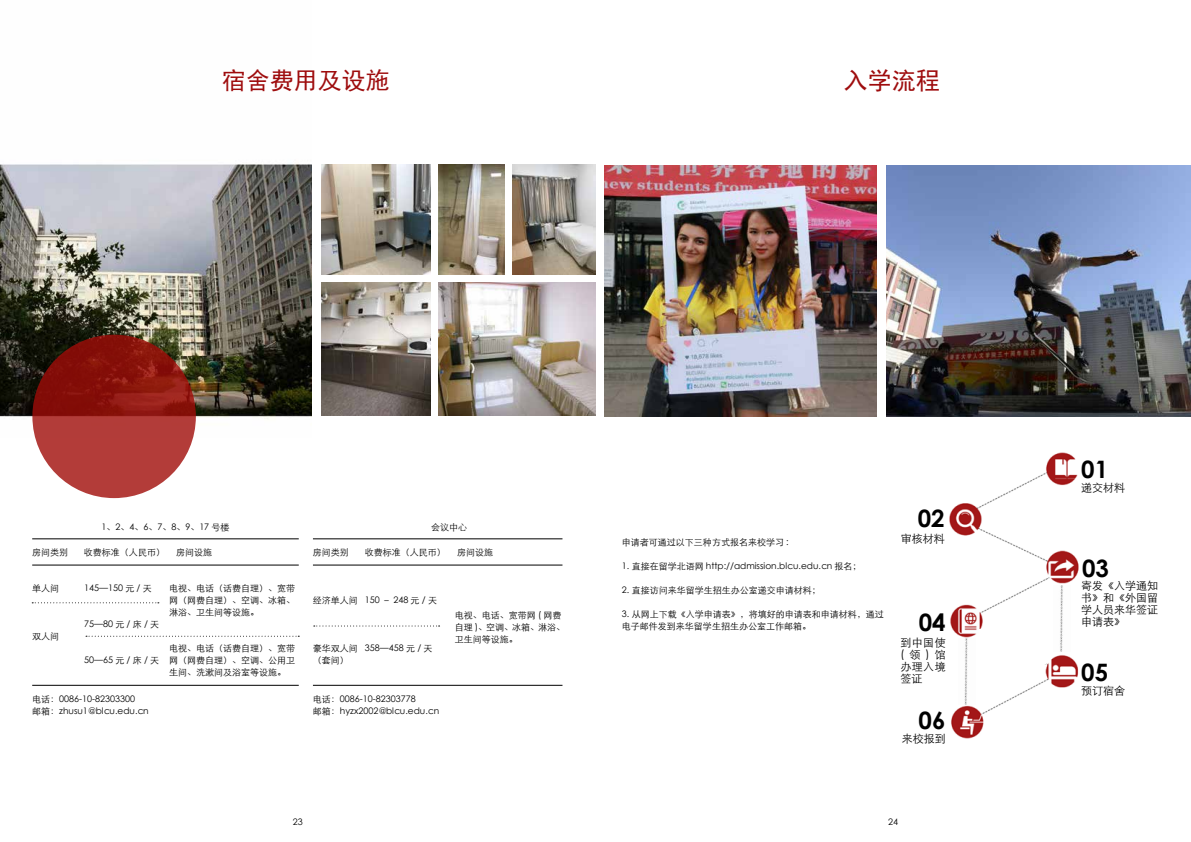
<style>
.page{position:relative;width:1191px;height:842px;background:#fff}
.page>*{position:absolute;margin:0;border:0;box-sizing:border-box;transform-origin:0 0}
.t1{font:700 24px "Century Gothic";color:#000}
.t2{font:24px "Sim Hei";color:#9e0c0d}
.t3{font:11px/12px "ST Xihei";color:#000;text-align:justify}
.t4{font:9px/12px "ST Xihei";color:#000}
</style>
<div class="page">
<img style="left:949px;top:452px;width:130px;height:287px">
<img style="left:0;top:164px;width:312px;height:273px">
<svg style="left:32px;top:335px;width:164px;height:163px;background:#9e2823"></svg>
<img style="left:321px;top:164px;width:109px;height:110px">
<img style="left:512px;top:164px;width:83px;height:110px">
<img style="left:438px;top:164px;width:66px;height:110px">
<img style="left:321px;top:282px;width:109px;height:133px">
<img style="left:438px;top:282px;width:157px;height:133px">
<img style="left:604px;top:166px;width:272px;height:250px">
<img style="left:886px;top:166px;width:305px;height:250px">
<div style="left:980px;top:630px;width:66px;height:34px;background:#fff"></div>
<img style="left:958px;top:639px;width:17px;height:65px">
<img style="left:1053px;top:586px;width:17px;height:66px">
<hr style="left:32px;top:538px;width:267px;height:1px;background:#000">
<hr style="left:313px;top:538px;width:249px;height:1px;background:#000">
<hr style="left:32px;top:565px;width:267px;height:1px;background:#000">
<hr style="left:313px;top:565px;width:249px;height:1px;background:#000">
<hr style="left:32px;top:685px;width:267px;height:1px;background:#000">
<hr style="left:313px;top:685px;width:249px;height:1px;background:#000">
<svg style="left:32px;top:602px;width:127px;height:1px"></svg>
<svg style="left:86px;top:636px;width:213px;height:1px"></svg>
<svg style="left:314px;top:625px;width:125px;height:1px"></svg>
<h1 class="t2" style="left:222px;top:68px;width:169px">宿舍费用及设施</h1>
<h1 class="t2" style="left:843px;top:68px;width:97px">入学流程</h1>
<p class="t4" style="left:101px;top:520px;width:130px">1、2、4、6、7、8、9、17 号楼</p>
<p class="t4" style="left:431px;top:520px;width:37px">会议中心</p>
<p class="t4" style="left:32px;top:545px;width:37px">房间类别</p>
<p class="t4" style="left:84px;top:545px;width:82px">收费标准（人民币）</p>
<p class="t4" style="left:176px;top:545px;width:37px">房间设施</p>
<p class="t4" style="left:32px;top:581px;width:28px">单人间</p>
<p class="t4" style="left:32px;top:629px;width:28px">双人间</p>
<p class="t4" style="left:169px;top:581px;width:127px;text-align:justify">电视、电话（话费自理）、宽带网（网费自理）、空调、冰箱、淋浴、卫生间等设施。</p>
<p class="t4" style="left:169px;top:641px;width:127px;text-align:justify">电视、电话（话费自理）、宽带网（网费自理）、空调、公用卫生间、洗漱间及浴室等设施。</p>
<p class="t4" style="left:84px;top:581px;width:69px">145—150 元 / 天</p>
<p class="t4" style="left:84px;top:617px;width:77px">75—80元/床/天</p>
<p class="t4" style="left:84px;top:653px;width:77px">50—65元/床/天</p>
<p class="t4" style="left:313px;top:545px;width:37px">房间类别</p>
<p class="t4" style="left:365px;top:545px;width:82px">收费标准（人民币）</p>
<p class="t4" style="left:457px;top:545px;width:37px">房间设施</p>
<p class="t4" style="left:313px;top:593px;width:46px">经济单人间</p>
<p class="t4" style="left:313px;top:641px;width:46px">豪华双人间（套间）</p>
<p class="t4" style="left:365px;top:593px;width:74px">150－248元/天</p>
<p class="t4" style="left:365px;top:641px;width:69px">358—458 元 / 天</p>
<p class="t4" style="left:455px;top:608px;width:112px">电视、电话、宽带网 ( 网费自理 )、空调、冰箱、淋浴、卫生间等设施。</p>
<p class="t4" style="left:32px;top:693px;width:118px">电话：0086-10-82303300<br>邮箱：zhusu1@blcu.edu.cn</p>
<p class="t4" style="left:313px;top:693px;width:128px">电话：0086-10-82303778<br>邮箱：hyzx2002@blcu.edu.cn</p>
<p class="t4" style="left:622px;top:536px;width:168px">申请者可通过以下三种方式报名来校学习 :</p>
<p class="t4" style="left:622px;top:560px;width:241px">1. 直接在留学北语网 http://admission.blcu.edu.cn 报名；</p>
<p class="t4" style="left:622px;top:584px;width:200px">2. 直接访问来华留学生招生办公室递交申请材料；</p>
<p class="t4" style="left:622px;top:608px;width:263px">3. 从网上下载《入学申请表》，将填好的申请表和申请材料，通过电子邮件发到来华留学生招生办公室工作邮箱。</p>
<h1 class="t1" style="left:918px;top:500px;width:28px">02</h1>
<p class="t3" style="left:900px;top:531px;width:45px">审核材料</p>
<h1 class="t1" style="left:918px;top:604px;width:28px">04</h1>
<p class="t3" style="left:900px;top:636px;width:47px">到中国使(领)馆办理入境签证</p>
<h1 class="t1" style="left:918px;top:702px;width:28px">06</h1>
<p class="t3" style="left:901px;top:732px;width:45px">来校报到</p>
<p class="t4" style="left:293px;top:815px;width:11px">23</p>
<p class="t4" style="left:888px;top:815px;width:11px">24</p>
<h1 class="t1" style="left:1081px;top:451px;width:28px">01</h1>
<p class="t3" style="left:1081px;top:480px;width:45px">递交材料</p>
<h1 class="t1" style="left:1082px;top:550px;width:28px">03</h1>
<p class="t3" style="left:1081px;top:579px;width:78px">寄发《入学通知书》和《外国留学人员来华签证申请表》</p>
<h1 class="t1" style="left:1081px;top:654px;width:28px">05</h1>
<p class="t3" style="left:1081px;top:684px;width:45px">预订宿舍</p>
</div>
